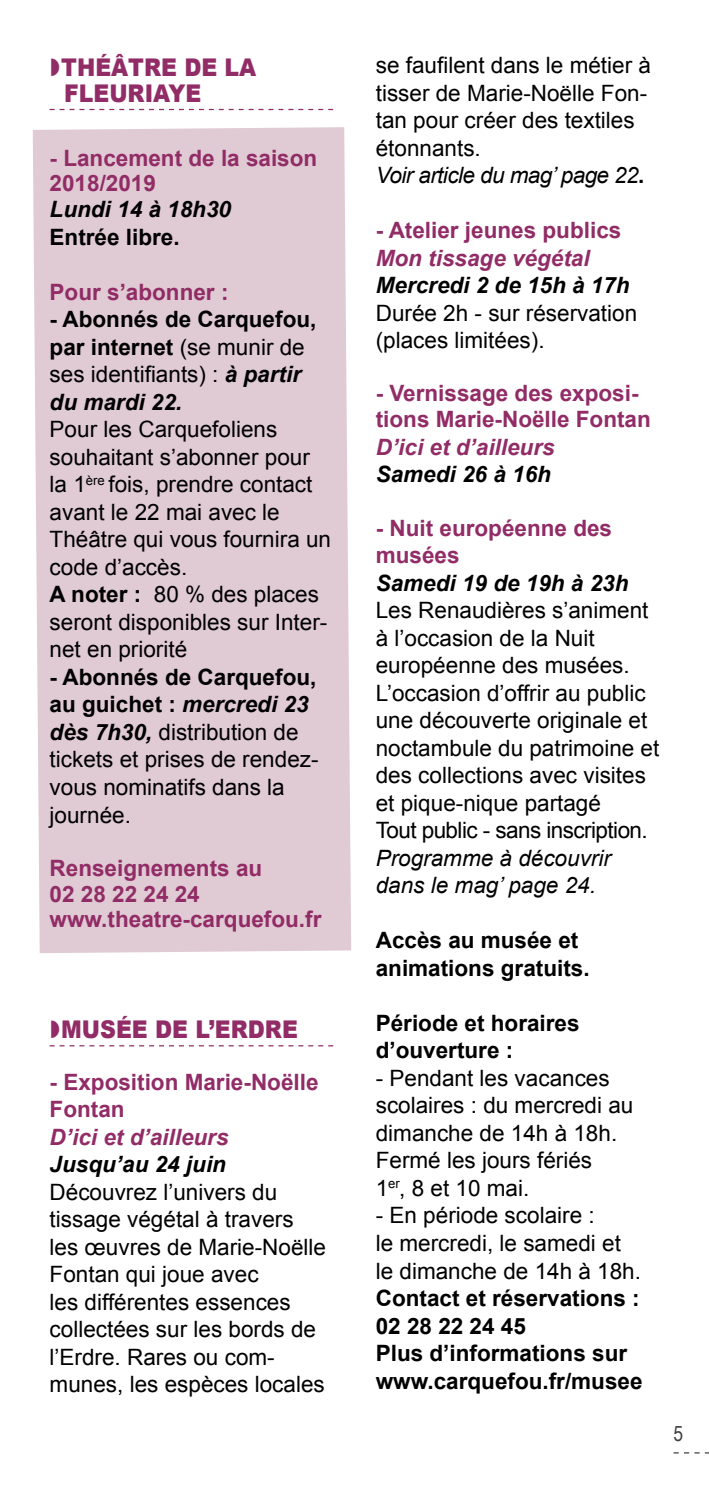
<style>
.page{position:relative;width:709px;height:1489px;background:#fff}
.page>*{position:absolute;margin:0;border:0;box-sizing:border-box;transform-origin:0 0}
.t1{font:900 24.5px/26.2px "Arial";color:#912c66;scale:.9 1}
.t2{font:22.5px/27.5px "Arial";color:#000}
.t3{font:700 22.5px/27.5px "Arial";color:#000}
.t4{font:700 22.5px/25.8px "Arial";color:#912c66}
.t5{font:italic 700 22.5px "Arial";color:#000}
.t6{font:italic 700 22.5px "Arial";color:#912c66}
.t7{font:italic 22.5px/27.5px "Arial";color:#000}
.t8{font:21.25px "Arial Narrow";color:#414042}
.s1{font-weight:400}
.s2{font-style:italic}
.s3{font-weight:700}
.s4{font-weight:700;font-style:italic}
</style>
<div class="page">
<svg style="left:673px;top:1452px;width:36px;height:1px"></svg>
<div style="left:33px;top:127px;width:318px;height:826px;background:#e0cad3"></div>
<svg style="left:50px;top:109px;width:283px;height:1px"></svg>
<svg style="left:50px;top:1045px;width:283px;height:1px"></svg>
<p class="t1" style="left:61px;top:53px;width:218px">THÉÂTRE DE LA<br>FLEURIAYE</p>
<p class="t4" style="left:50px;top:146px;width:269px">- Lancement de la saison<br>2018/2019</p>
<p class="t5" style="left:50px;top:194px;width:183px">Lundi 14 à 18h30</p>
<p class="t3" style="left:50px;top:224px;width:132px">Entrée libre.</p>
<p class="t4" style="left:50px;top:279px;width:180px">Pour s’abonner :</p>
<p class="t3" style="left:50px;top:306px;width:268px">- Abonnés de Carquefou, par internet <span class="s1">(se munir de ses identifiants) :</span> <span class="s2">à partir du mardi 22.</span></p>
<p class="t2" style="left:50px;top:416px;width:283px">Pour les Carquefoliens souhaitant s’abonner pour la 1<sup>ère</sup> fois, prendre contact avant le 22 mai avec le<br>Théâtre qui vous fournira un code d’accès.<br><span class="s3">A noter :</span> 80 % des places seront disponibles sur Inter&shy;net en priorité</p>
<p class="t2" style="left:50px;top:663px;width:270px"><span class="s3">- Abonnés de Carquefou, au guichet :</span> <span class="s4">mercredi 23 dès 7h30,</span> distribution de tickets et prises de rendez&shy;vous nominatifs dans la journée.</p>
<p class="t4" style="left:50px;top:855px;width:273px">Renseignements au<br>02 28 22 24 24 www.theatre-carquefou.fr</p>
<p class="t1" style="left:61px;top:1015px;width:264px">MUSÉE DE L’ERDRE</p>
<p class="t4" style="left:50px;top:1068px;width:270px;line-height:27.5px">- Exposition Marie-Noëlle<br>Fontan</p>
<p class="t6" style="left:50px;top:1121px;width:180px">D’ici et d’ailleurs</p>
<p class="t5" style="left:50px;top:1149px;width:178px">Jusqu’au 24 juin</p>
<p class="t2" style="left:50px;top:1177px;width:278px">Découvrez l’univers du tissage végétal à travers les œuvres de Marie-Noëlle<br>Fontan qui joue avec<br>les différentes essences collectées sur les bords de l’Erdre. Rares ou com&shy;munes, les espèces locales</p>
<p class="t2" style="left:376px;top:52px;width:277px">se faufilent dans le métier à tisser de Marie-Noëlle Fon&shy;tan pour créer des textiles étonnants.<br><span class="s2">Voir article du mag’ page 22</span><span class="s3">.</span></p>
<p class="t4" style="left:376px;top:218px;width:247px">- Atelier jeunes publics</p>
<p class="t6" style="left:376px;top:243px;width:215px">Mon tissage végétal</p>
<p class="t5" style="left:376px;top:270px;width:255px">Mercredi 2 de 15h à 17h</p>
<p class="t2" style="left:376px;top:299px;width:263px">Durée 2h - sur réservation (places limitées).</p>
<p class="t4" style="left:376px;top:381px;width:277px">- Vernissage des exposi&shy;tions Marie-Noëlle Fontan</p>
<p class="t6" style="left:376px;top:432px;width:180px">D’ici et d’ailleurs</p>
<p class="t5" style="left:376px;top:459px;width:177px">Samedi 26 à 16h</p>
<p class="t4" style="left:376px;top:514px;width:238px;line-height:27.5px">- Nuit européenne des musées</p>
<p class="t5" style="left:376px;top:567px;width:254px">Samedi 19 de 19h à 23h</p>
<p class="t2" style="left:376px;top:596px;width:285px">Les Renaudières s’animent à l’occasion de la Nuit européenne des musées.<br>L’occasion d’offrir au public une découverte originale et noctambule du patrimoine et des collections avec visites et pique-nique partagé<br>Tout public - sans inscription.</p>
<p class="t7" style="left:376px;top:844px;width:237px">Programme à découvrir dans le mag’ page 24.</p>
<p class="t3" style="left:376px;top:927px;width:215px">Accès au musée et animations gratuits.</p>
<p class="t3" style="left:376px;top:1009px;width:205px">Période et horaires d’ouverture :</p>
<p class="t2" style="left:376px;top:1064px;width:259px">- Pendant les vacances scolaires : du mercredi au dimanche de 14h à 18h.<br>Fermé les jours fériés<br>1<sup>er</sup>, 8 et 10 mai.</p>
<p class="t2" style="left:376px;top:1201px;width:267px">- En période scolaire :<br>le mercredi, le samedi et le dimanche de 14h à 18h.</p>
<p class="t3" style="left:376px;top:1284px;width:268px">Contact et réservations :<br>02 28 22 24 45<br>Plus d’informations sur www.carquefou.fr/musee</p>
<p class="t8" style="left:673px;top:1418px;width:11px">5</p>
</div>
